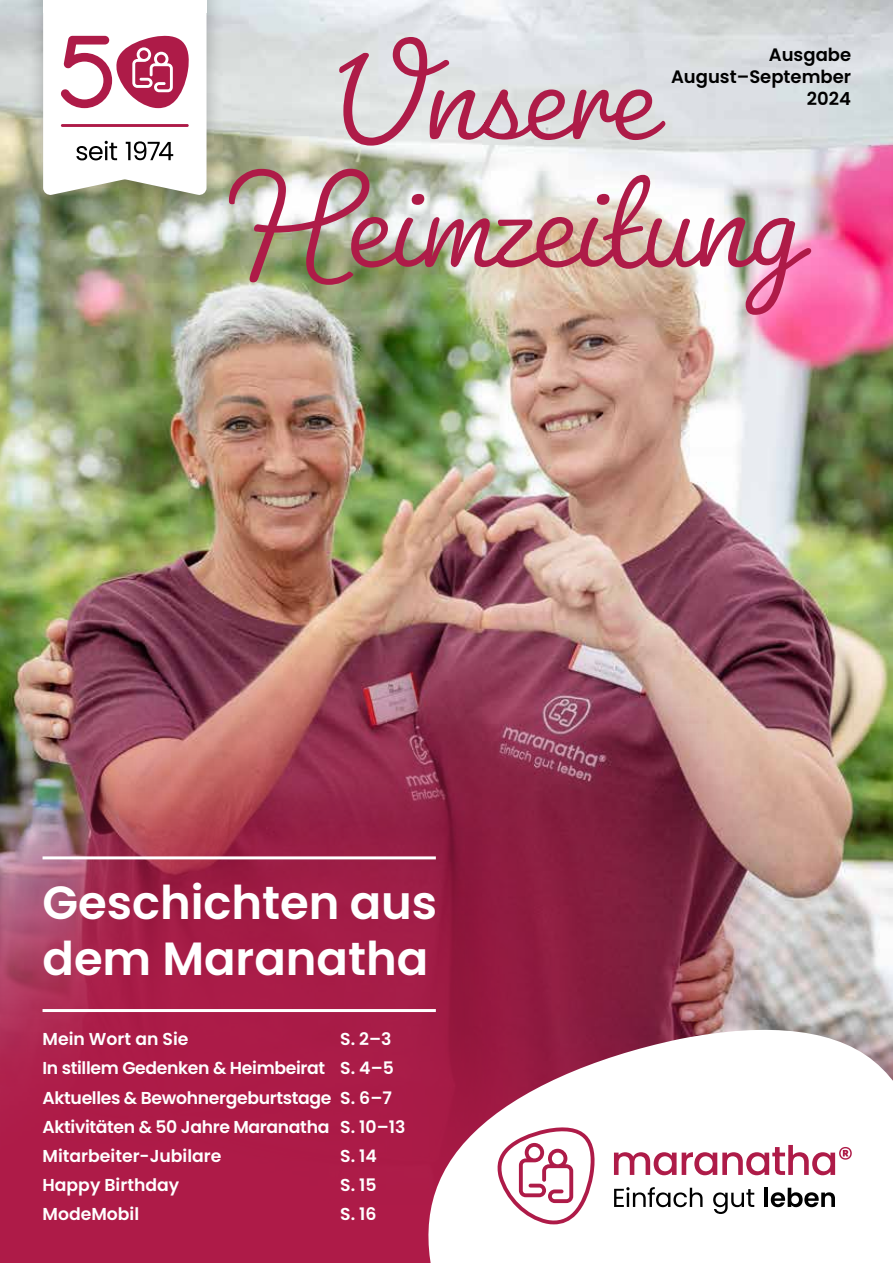
<style>
.page{position:relative;width:893px;height:1263px;background:#fff}
.page>*{position:absolute;margin:0;border:0;box-sizing:border-box;transform-origin:0 0}
.t1{font:600 46.5px/55.8px "Poppins";color:#fff}
.t2{font:600 18px/21.6px "Poppins";color:#000;text-align:right}
.t3{font:600 17.25px/29.2px "Poppins";letter-spacing:-.02em;color:#fff}
.t4{font:600 17.25px "Poppins";color:#fff}
</style>
<div class="page">
<img style="left:0;top:0;width:893px;height:1022px">
<img style="left:0;top:617px;width:768px;height:405px">
<svg style="left:0;top:794px;width:538px;height:469px;background:#a5234b"></svg>
<hr style="left:43px;top:1009px;width:393px;height:3px;background:#fff">
<hr style="left:43px;top:856px;width:393px;height:3px;background:#fff">
<svg style="left:420px;top:1022px;width:473px;height:241px"></svg>
<svg style="left:614px;top:1145px;width:238px;height:30px"></svg>
<svg style="left:614px;top:1187px;width:89px;height:20px"></svg>
<svg style="left:713px;top:1189px;width:41px;height:25px"></svg>
<hr style="left:765px;top:1188px;width:3px;height:19px;background:#000">
<svg style="left:771px;top:1188px;width:64px;height:19px"></svg>
<svg style="left:498px;top:1127px;width:98px;height:97px"></svg>
<div style="left:26px;top:0;width:198px;height:211px;background:#000;opacity:.25"></div>
<svg style="left:43px;top:0;width:164px;height:195px"></svg>
<hr style="left:61px;top:124px;width:128px;height:3px;background:#ae1b48">
<img style="left:229px;top:169px;width:582px;height:146px">
<svg style="left:339px;top:37px;width:326px;height:109px;background:#d4b9c4"></svg>
<p class="t2" style="left:671px;top:44px;width:182px">Ausgabe<br>August–September<br>2024</p>
<h1 class="t1" style="left:43px;top:875px;width:396px">Geschichten aus dem Maranatha</h1>
<p class="t4" style="left:43px;top:1029px;width:148px">Mein Wort an Sie</p>
<p class="t3" style="left:43px;top:1025px;width:364px;text-indent:298px">S. 2–3<br>In stillem Gedenken &amp; Heimbeirat S. 4–5<br>Aktuelles &amp; Bewohnergeburtstage S. 6–7<br>Aktivitäten &amp; 50 Jahre Maranatha S. 10–13<br>Mitarbeiter-Jubilare</p>
<p class="t3" style="left:340px;top:1141px;width:38px">S. 14</p>
<p class="t4" style="left:43px;top:1175px;width:138px">Happy Birthday</p>
<p class="t3" style="left:340px;top:1171px;width:38px">S. 15</p>
<p class="t4" style="left:43px;top:1204px;width:98px">ModeMobil</p>
<p class="t3" style="left:340px;top:1200px;width:38px">S. 16</p>
</div>
